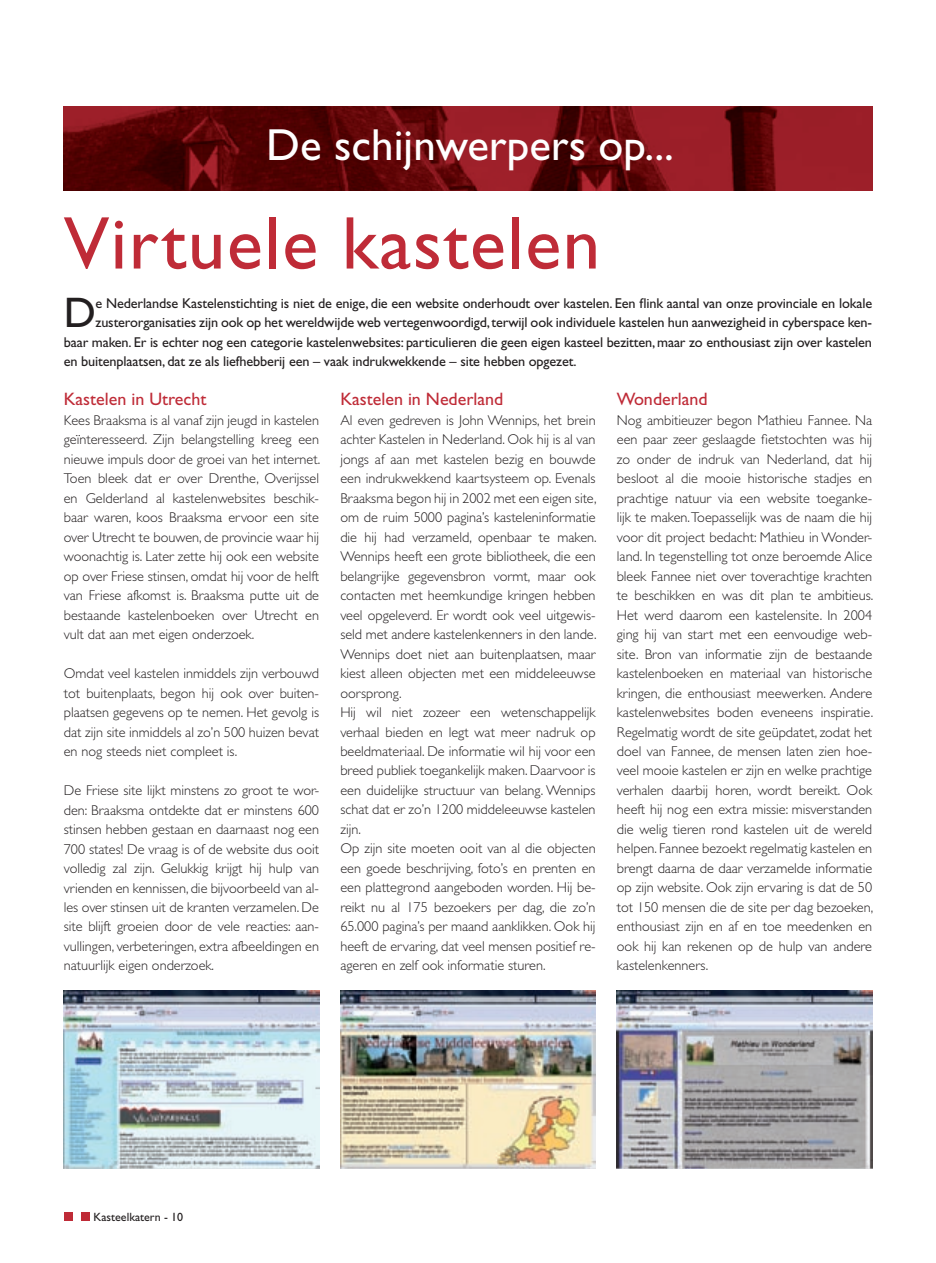
<style>
.page{position:relative;width:936px;height:1263px;background:#fff}
.page>*{position:absolute;margin:0;border:0;box-sizing:border-box;transform-origin:0 0}
.t1{font:75px "Gill Sans";letter-spacing:.02em;color:#bf2b37}
.t2{font:45px "Gill Sans";color:#fff}
.t3{font:42.9px "Gill Sans";color:#231f20}
.t4{font:18px "Gill Sans";color:#bf2b37}
.t5{font:300 14.25px/19.5px "Gill Sans";color:#231f20;text-align:justify}
.t6{font:14.25px "Gill Sans";letter-spacing:-.01em;color:#231f20}
.t7{font:12px "Gill Sans";color:#231f20}
</style>
<div class="page">
<div style="left:64px;top:1212px;width:8px;height:9px;background:#bf2b37"></div>
<div style="left:81px;top:1212px;width:8px;height:9px;background:#bf2b37"></div>
<img style="left:64px;top:106px;width:808px;height:85px">
<img style="left:64px;top:990px;width:255px;height:178px">
<img style="left:340px;top:990px;width:255px;height:178px">
<img style="left:617px;top:990px;width:255px;height:178px">
<h2 class="t2" style="left:266px;top:119px;width:409px">De schijnwerpers op...</h2>
<h1 class="t1" style="left:64px;top:200px;width:538px">Virtuele kastelen</h1>
<h3 class="t3" style="left:64px;top:288px;width:34px">D</h3>
<p class="t6" style="left:95px;top:295px;width:778px">e Nederlandse Kastelenstichting is niet de enige, die een website onderhoudt over kastelen. Een flink aantal van onze provinciale en lokale</p>
<p class="t6" style="left:95px;top:314px;width:778px">zusterorganisaties zijn ook op het wereldwijde web vertegenwoordigd, terwijl ook individuele kastelen hun aanwezigheid in cyberspace ken-</p>
<p class="t6" style="left:64px;top:334px;width:809px">baar maken. Er is echter nog een categorie kastelenwebsites: particulieren die geen eigen kasteel bezitten, maar zo enthousiast zijn over kastelen</p>
<p class="t6" style="left:64px;top:353px;width:514px">en buitenplaatsen, dat ze als liefhebberij een – vaak indrukwekkende – site hebben opgezet.</p>
<p class="t4" style="left:64px;top:389px;width:144px">Kastelen in Utrecht</p>
<p class="t5" style="left:64px;top:410px;width:258px">Kees Braaksma is al vanaf zijn jeugd in kastelen geïnteresseerd. Zijn belangstelling kreeg een nieuwe impuls door de groei van het internet.<br>Toen bleek dat er over Drenthe, Overijssel en Gelderland al kastelenwebsites beschik&shy;baar waren, koos Braaksma ervoor een site over Utrecht te bouwen, de provincie waar hij woonachtig is. Later zette hij ook een website op over Friese stinsen, omdat hij voor de helft van Friese afkomst is. Braaksma putte uit de bestaande kastelenboeken over Utrecht en vult dat aan met eigen onderzoek.</p>
<p class="t5" style="left:64px;top:664px;width:257px">Omdat veel kastelen inmiddels zijn verbouwd tot buitenplaats, begon hij ook over buiten&shy;plaatsen gegevens op te nemen. Het gevolg is dat zijn site inmiddels al zo’n 500 huizen bevat en nog steeds niet compleet is.</p>
<p class="t5" style="left:64px;top:781px;width:257px">De Friese site lijkt minstens zo groot te wor&shy;den: Braaksma ontdekte dat er minstens 600 stinsen hebben gestaan en daarnaast nog een 700 states! De vraag is of de website dus ooit volledig zal zijn. Gelukkig krijgt hij hulp van vrienden en kennissen, die bijvoorbeeld van al&shy;les over stinsen uit de kranten verzamelen. De site blijft groeien door de vele reacties: aan&shy;vullingen, verbeteringen, extra afbeeldingen en natuurlijk eigen onderzoek.</p>
<p class="t4" style="left:340px;top:389px;width:164px">Kastelen in Nederland</p>
<p class="t5" style="left:340px;top:410px;width:258px;text-align:left">Al even gedreven is John Wennips, het brein achter Kastelen in Nederland. Ook hij is al van jongs af aan met kastelen bezig en bouwde een indrukwekkend kaartsysteem op. Evenals Braaksma begon hij in 2002 met een eigen site, om de ruim 5000 pagina’s kasteleninformatie die hij had verzameld, openbaar te maken.<br>Wennips heeft een grote bibliotheek, die een belangrijke gegevensbron vormt, maar ook contacten met heemkundige kringen hebben veel opgeleverd. Er wordt ook veel uitgewis&shy;seld met andere kastelenkenners in den lande.<br>Wennips doet niet aan buitenplaatsen, maar kiest alleen objecten met een middeleeuwse oorsprong.<br>Hij wil niet zozeer een wetenschappelijk verhaal bieden en legt wat meer nadruk op beeldmateriaal. De informatie wil hij voor een breed publiek toegankelijk maken. Daarvoor is een duidelijke structuur van belang. Wennips schat dat er zo’n 1200 middeleeuwse kastelen zijn.<br>Op zijn site moeten ooit van al die objecten een goede beschrijving, foto’s en prenten en een plattegrond aangeboden worden. Hij be&shy;reikt nu al 175 bezoekers per dag, die zo’n 65.000 pagina’s per maand aanklikken. Ook hij heeft de ervaring, dat veel mensen positief re&shy;ageren en zelf ook informatie sturen.</p>
<p class="t4" style="left:617px;top:389px;width:92px">Wonderland</p>
<p class="t5" style="left:617px;top:410px;width:258px">Nog ambitieuzer begon Mathieu Fannee. Na een paar zeer geslaagde fietstochten was hij zo onder de indruk van Nederland, dat hij besloot al die mooie historische stadjes en prachtige natuur via een website toeganke&shy;lijk te maken. Toepasselijk was de naam die hij voor dit project bedacht: Mathieu in Wonder&shy;land. In tegenstelling tot onze beroemde Alice bleek Fannee niet over toverachtige krachten te beschikken en was dit plan te ambitieus.<br>Het werd daarom een kastelensite. In 2004 ging hij van start met een eenvoudige web&shy;site. Bron van informatie zijn de bestaande kastelenboeken en materiaal van historische kringen, die enthousiast meewerken. Andere kastelenwebsites boden eveneens inspiratie.<br>Regelmatig wordt de site geüpdatet, zodat het doel van Fannee, de mensen laten zien hoe&shy;veel mooie kastelen er zijn en welke prachtige verhalen daarbij horen, wordt bereikt. Ook heeft hij nog een extra missie: misverstanden die welig tieren rond kastelen uit de wereld helpen. Fannee bezoekt regelmatig kastelen en brengt daarna de daar verzamelde informatie op zijn website. Ook zijn ervaring is dat de 50 tot 150 mensen die de site per dag bezoeken, enthousiast zijn en af en toe meedenken en ook hij kan rekenen op de hulp van andere kastelenkenners.</p>
<p class="t7" style="left:94px;top:1210px;width:91px">Kasteelkatern - 10</p>
</div>
